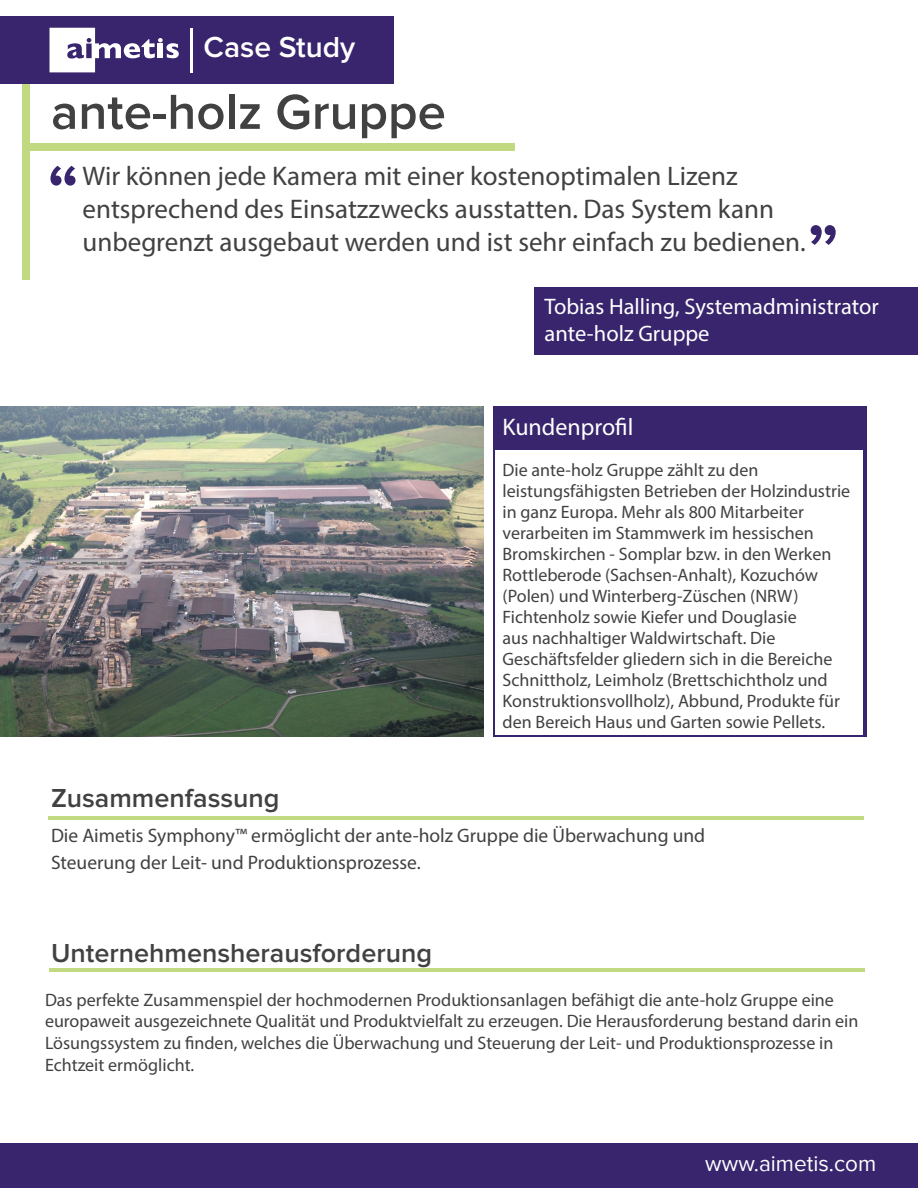
<style>
.page{position:relative;width:918px;height:1188px;background:#fff}
.page>*{position:absolute;margin:0;border:0;box-sizing:border-box;transform-origin:0 0}
.t1{font:600 75.75px "Proxima Nova";color:#38256d}
.t2{font:600 51px "Proxima Nova";color:#414141}
.t3{font:600 30px "Proxima Nova";color:#fff}
.t4{font:27px/33px "Myriad Pro";color:#414141}
.t5{font:600 27px "Proxima Nova";color:#414141}
.t6{font:24px "Myriad Pro";color:#fff}
.t7{font:22.5px/27px "Myriad Pro";color:#fff}
.t8{font:22.5px "Proxima Nova";color:#fff}
.t9{font:19.5px/27px "Myriad Pro";color:#414141}
.t10{font:18px/21px "Myriad Pro";color:#414141}
</style>
<div class="page">
<div style="left:535px;top:287px;width:383px;height:67px;background:#38256d"></div>
<div style="left:0;top:1143px;width:918px;height:45px;background:#38256d"></div>
<div style="left:493px;top:406px;width:374px;height:331px;background:#38256d"></div>
<div style="left:496px;top:450px;width:367px;height:284px;background:#fff"></div>
<div style="left:22px;top:82px;width:7px;height:198px;background:#c1d981"></div>
<div style="left:0;top:16px;width:394px;height:67px;background:#38256d"></div>
<div style="left:29px;top:144px;width:486px;height:7px;background:#c1d981"></div>
<svg style="left:50px;top:28px;width:129px;height:44px"></svg>
<hr style="left:190px;top:28px;width:3px;height:44px;background:#fff">
<img style="left:0;top:406px;width:484px;height:331px">
<hr style="left:48px;top:816px;width:815px;height:3px;background:#c1d981">
<hr style="left:49px;top:968px;width:815px;height:3px;background:#c1d981">
<h3 class="t3" style="left:204px;top:31px;width:153px">Case Study</h3>
<h2 class="t2" style="left:51px;top:83px;width:396px">ante-holz Gruppe</h2>
<h3 class="t4" style="left:83px;top:159px;width:725px">Wir können jede Kamera mit einer kostenoptimalen Lizenz entsprechend des Einsatzzwecks ausstatten. Das System kann unbegrenzt ausgebaut werden und ist sehr einfach zu bedienen.</h3>
<h1 class="t1" style="left:47px;top:149px;width:34px">“</h1>
<h1 class="t1" style="left:839px;top:262px;width:34px;rotate:-180deg">“</h1>
<p class="t7" style="left:544px;top:293px;width:336px">Tobias Halling, Systemadministrator ante-holz Gruppe</p>
<h3 class="t6" style="left:503px;top:413px;width:132px">Kundenprofil</h3>
<h3 class="t5" style="left:51px;top:783px;width:230px">Zusammenfassung</h3>
<p class="t10" style="left:503px;top:460px;width:349px">Die ante-holz Gruppe zählt zu den leistungsfähigsten Betrieben der Holzindustrie in ganz Europa. Mehr als 800 Mitarbeiter verarbeiten im Stammwerk im hessischen Bromskirchen - Somplar bzw. in den Werken Rottleberode (Sachsen-Anhalt), Kozuchów (Polen) und Winterberg-Züschen (NRW)<br>Fichtenholz sowie Kiefer und Douglasie<br>aus nachhaltiger Waldwirtschaft. Die Geschäftsfelder gliedern sich in die Bereiche Schnittholz, Leimholz (Brettschichtholz und Konstruktionsvollholz), Abbund, Produkte für den Bereich Haus und Garten sowie Pellets.</p>
<p class="t9" style="left:51px;top:821px;width:656px">Die Aimetis Symphony™ ermöglicht der ante-holz Gruppe die Überwachung und<br>Steuerung der Leit- und Produktionsprozesse.</p>
<h3 class="t5" style="left:51px;top:938px;width:383px">Unternehmensherausforderung</h3>
<p class="t10" style="left:45px;top:989px;width:815px;line-height:21.6px">Das perfekte Zusammenspiel der hochmodernen Produktionsanlagen befähigt die ante-holz Gruppe eine europaweit ausgezeichnete Qualität und Produktvielfalt zu erzeugen. Die Herausforderung bestand darin ein Lösungssystem zu finden, welches die Überwachung und Steuerung der Leit- und Produktionsprozesse in Echtzeit ermöglicht.</p>
<p class="t8" style="left:705px;top:1150px;width:172px">www.aimetis.com</p>
</div>
